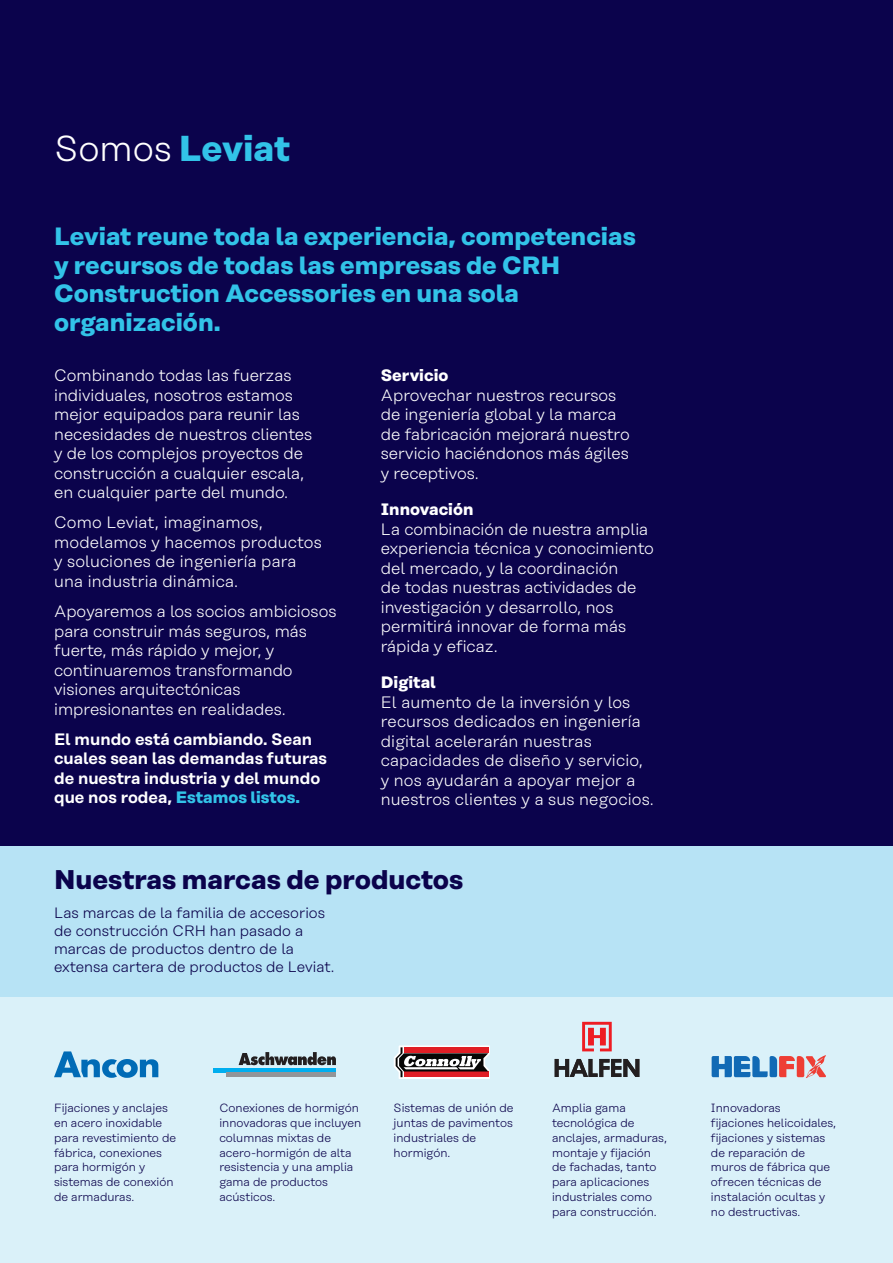
<style>
.page{position:relative;width:893px;height:1263px;background:#fff}
.page>*{position:absolute;margin:0;border:0;box-sizing:border-box;transform-origin:0 0}
.t1{font:700 36px "Rational Text";letter-spacing:-.01em;color:#32c3e8}
.t2{font:700 27px "Rational Text";color:#0b034c}
.t3{font:700 24.9px/28.5px "Rational Text";color:#32c3e8}
.t4{font:300 16.5px/19.5px "Rational Text";color:#fff}
.t5{font:600 16.5px/19.5px "Rational Text";color:#fff}
.t6{font:700 16.5px "Rational Text";color:#fff}
.t7{font:300 15px/18px "Rational Text";color:#0b034c}
.t8{font:300 11.85px/14.9px "Rational Text";color:#0b034c}
.s1{font-weight:300;color:#fff}
.s2{font-weight:700;color:#32c3e8}
</style>
<div class="page">
<div style="left:0;top:0;width:893px;height:846px;background:#0b034c"></div>
<div style="left:0;top:997px;width:893px;height:266px;background:#daf1f9"></div>
<div style="left:0;top:846px;width:893px;height:151px;background:#b7e3f5"></div>
<hr style="left:214px;top:1068px;width:122px;height:4px;background:#00aeef">
<svg style="left:239px;top:1052px;width:97px;height:13px"></svg>
<hr style="left:227px;top:1073px;width:109px;height:4px;background:#939598">
<svg style="left:54px;top:1051px;width:104px;height:27px"></svg>
<svg style="left:394px;top:1045px;width:96px;height:34px;background:#a66d6f"></svg>
<svg style="left:712px;top:1055px;width:114px;height:23px"></svg>
<svg style="left:582px;top:1022px;width:30px;height:29px"></svg>
<svg style="left:555px;top:1059px;width:84px;height:18px"></svg>
<p class="t1" style="left:54px;top:126px;width:238px"><span class="s1">Somos</span> Leviat</p>
<p class="t3" style="left:54px;top:222px;width:583px">Leviat reune toda la experiencia, competencias y recursos de todas las empresas de CRH Construction Accessories en una sola organización.</p>
<p class="t4" style="left:54px;top:366px;width:260px">Combinando todas las fuerzas individuales, nosotros estamos mejor equipados para reunir las necesidades de nuestros clientes y de los complejos proyectos de construcción a cualquier escala, en cualquier parte del mundo.</p>
<p class="t4" style="left:54px;top:513px;width:269px">Como Leviat, imaginamos, modelamos y hacemos productos y soluciones de ingeniería para una industria dinámica.</p>
<p class="t4" style="left:54px;top:602px;width:284px">Apoyaremos a los socios ambiciosos para construir más seguros, más fuerte, más rápido y mejor, y continuaremos transformando visiones arquitectónicas impresionantes en realidades.</p>
<p class="t5" style="left:54px;top:729px;width:274px">El mundo está cambiando. Sean cuales sean las demandas futuras de nuestra industria y del mundo que nos rodea, <span class="s2">Estamos listos.</span></p>
<p class="t6" style="left:381px;top:366px;width:69px">Servicio</p>
<p class="t4" style="left:381px;top:385px;width:251px">Aprovechar nuestros recursos de ingeniería global y la marca de fabricación mejorará nuestro servicio haciéndonos más ágiles y receptivos.</p>
<p class="t6" style="left:381px;top:500px;width:94px">Innovación</p>
<p class="t4" style="left:381px;top:519px;width:275px">La combinación de nuestra amplia experiencia técnica y conocimiento del mercado, y la coordinación<br>de todas nuestras actividades de investigación y desarrollo, nos permitirá innovar de forma más rápida y eficaz.</p>
<p class="t6" style="left:381px;top:673px;width:57px">Digital</p>
<p class="t4" style="left:381px;top:692px;width:275px">El aumento de la inversión y los recursos dedicados en ingeniería digital acelerarán nuestras capacidades de diseño y servicio, y nos ayudarán a apoyar mejor a nuestros clientes y a sus negocios.</p>
<p class="t2" style="left:54px;top:864px;width:411px">Nuestras marcas de productos</p>
<p class="t7" style="left:54px;top:904px;width:282px">Las marcas de la familia de accesorios de construcción CRH han pasado a marcas de productos dentro de la extensa cartera de productos de Leviat.</p>
<p class="t8" style="left:54px;top:1100px;width:124px">Fijaciones y anclajes en acero inoxidable para revestimiento de fábrica, conexiones para hormigón y sistemas de conexión de armaduras.</p>
<p class="t8" style="left:394px;top:1100px;width:121px">Sistemas de unión de juntas de pavimentos industriales de hormigón.</p>
<p class="t8" style="left:552px;top:1100px;width:116px">Amplia gama tecnológica de anclajes, armaduras, montaje y fijación de fachadas, tanto para aplicaciones industriales como para construcción.</p>
<p class="t8" style="left:711px;top:1100px;width:127px">Innovadoras fijaciones helicoidales, fijaciones y sistemas de reparación de muros de fábrica que ofrecen técnicas de instalación ocultas y no destructivas.</p>
<p class="t8" style="left:219px;top:1100px;width:143px">Conexiones de hormigón innovadoras que incluyen columnas mixtas de acero-hormigón de alta resistencia y una amplia gama de productos acústicos.</p>
</div>
